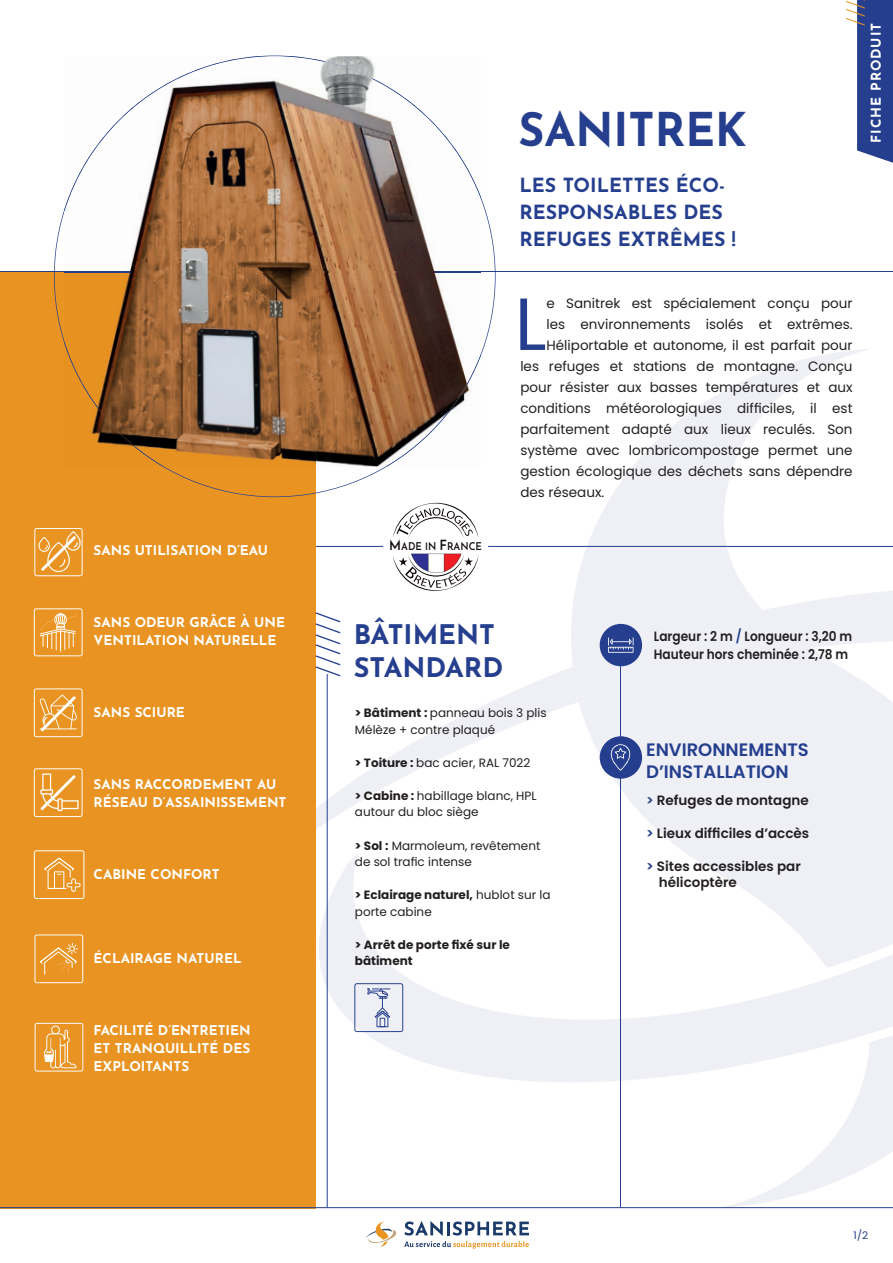
<style>
.page{position:relative;width:893px;height:1263px;background:#fff}
.page>*{position:absolute;margin:0;border:0;box-sizing:border-box;transform-origin:0 0}
.t1{font:73.8px "Poppins";color:#253f8e}
.t2{font:700 46.5px "Josefin Sans";color:#253f8e;scale:.96 1}
.t3{font:300 31.5px "Josefin Sans";color:#253f8e}
.t4{font:700 27px/33px "Josefin Sans";color:#253f8e}
.t5{font:300 24.15px "Josefin Sans";color:#e99422}
.t6{font:700 19.5px/27px "Josefin Sans";color:#253f8e}
.t7{font:600 18px/21.6px "Poppins";color:#253f8e}
.t8{font:13.5px "Poppins";color:#231f20}
.t9{font:700 13.5px/18px "Josefin Sans";color:#fff}
.t10{font:600 13.5px/16.5px "Poppins";color:#231f20}
.t11{font:600 13.5px/18px "Poppins";color:#231f20;scale:.9 1}
.t12{font:700 13.5px "Josefin Sans";letter-spacing:.07em;color:#fff}
.t13{font:12px/16.5px "Poppins";color:#231f20}
.t14{font:700 12px/16.5px "Poppins";color:#231f20}
.t15{font:600 10.65px "Josefin Sans";color:#110a0c;scale:.92 1}
.t16{font:10.5px "Poppins";color:#253f8e}
.s1{font-size:13.95px}
.s2{font-size:10.2px}
.s3{font-weight:700}
.s4{color:#253f8e}
</style>
<div class="page">
<div style="left:657px;top:829px;width:236px;height:125px;background:#efeff6"></div>
<svg style="left:555px;top:349px;width:317px;height:205px"></svg>
<svg style="left:319px;top:853px;width:540px;height:229px"></svg>
<svg style="left:721px;top:954px;width:172px;height:253px"></svg>
<div style="left:857px;top:0;width:36px;height:163px;background:#253f8e"></div>
<div style="left:0;top:272px;width:316px;height:937px;background:#e99422"></div>
<hr style="left:0;top:271px;width:893px;height:1px;background:#253f8e">
<hr style="left:316px;top:546px;width:577px;height:1px;background:#253f8e">
<svg style="left:54px;top:197px;width:442px;height:300px"></svg>
<img style="left:64px;top:108px;width:417px;height:203px">
<img style="left:316px;top:311px;width:165px;height:156px">
<img style="left:64px;top:272px;width:252px;height:195px">
<img style="left:64px;top:271px;width:417px;height:1px">
<img style="left:132px;top:56px;width:282px;height:52px">
<img style="left:87px;top:108px;width:46px;height:52px">
<img style="left:413px;top:105px;width:48px;height:52px">
<img style="left:64px;top:160px;width:24px;height:52px">
<img style="left:459px;top:157px;width:22px;height:42px">
<img style="left:64px;top:341px;width:53px;height:90px">
<img style="left:431px;top:354px;width:50px;height:79px">
<img style="left:117px;top:429px;width:47px;height:38px">
<img style="left:386px;top:431px;width:45px;height:36px">
<div style="left:383px;top:494px;width:105px;height:105px;background:#fff;border-radius:50%"></div>
<svg style="left:393px;top:503px;width:85px;height:35px"></svg>
<hr style="left:620px;top:627px;width:1px;height:580px;background:#253f8e">
<svg style="left:316px;top:554px;width:577px;height:275px"></svg>
<svg style="left:34px;top:850px;width:50px;height:49px"></svg>
<svg style="left:34px;top:608px;width:49px;height:48px"></svg>
<svg style="left:34px;top:528px;width:49px;height:48px"></svg>
<svg style="left:34px;top:934px;width:49px;height:49px"></svg>
<svg style="left:34px;top:688px;width:49px;height:49px"></svg>
<svg style="left:34px;top:768px;width:49px;height:49px"></svg>
<svg style="left:35px;top:1023px;width:48px;height:48px"></svg>
<hr style="left:0;top:1207px;width:893px;height:1px;background:#253f8e">
<svg style="left:366px;top:1221px;width:31px;height:26px"></svg>
<svg style="left:404px;top:1221px;width:124px;height:27px"></svg>
<hr style="left:327px;top:674px;width:1px;height:533px;background:#253f8e">
<svg style="left:354px;top:983px;width:49px;height:49px"></svg>
<p class="t9" style="left:94px;top:542px;width:176px">SANS UTILISATION D’EAU</p>
<p class="t9" style="left:94px;top:614px;width:193px">SANS ODEUR GRÂCE À UNE<br>VENTILATION NATURELLE</p>
<p class="t9" style="left:94px;top:704px;width:93px">SANS SCIURE</p>
<p class="t9" style="left:94px;top:775px;width:194px">SANS RACCORDEMENT AU<br>RÉSEAU D’ASSAINISSEMENT</p>
<p class="t9" style="left:94px;top:865px;width:127px">CABINE CONFORT</p>
<p class="t9" style="left:94px;top:949px;width:150px">ÉCLAIRAGE NATUREL</p>
<p class="t9" style="left:94px;top:1021px;width:158px;text-align:justify">FACILITÉ D’ENTRETIEN ET TRANQUILLITÉ DES EXPLOITANTS</p>
<p class="t15" style="left:389px;top:540px;width:102px"><span class="s1">M</span>ADE <span class="s2">I</span>N <span class="s1">F</span>RANCE</p>
<h2 class="t2" style="left:518px;top:103px;width:239px">SANITREK</h2>
<h3 class="t6" style="left:519px;top:172px;width:218px">LES TOILETTES ÉCO-<br>RESPONSABLES DES<br>REFUGES EXTRÊMES !</h3>
<h3 class="t5" style="left:842px;top:26px;width:27px;rotate:-90deg">///</h3>
<p class="t12" style="left:868px;top:143px;width:121px;rotate:-90deg">FICHE PRODUIT</p>
<h1 class="t1" style="left:515px;top:280px;width:33px">L</h1>
<p class="t8" style="left:546px;top:295px;width:308px">e Sanitrek est spécialement conçu pour</p>
<p class="t8" style="left:546px;top:316px;width:308px">les environnements isolés et extrêmes.</p>
<p class="t8" style="left:546px;top:337px;width:308px">Héliportable et autonome, il est parfait pour</p>
<p class="t8" style="left:520px;top:358px;width:334px">les refuges et stations de montagne. Conçu</p>
<p class="t8" style="left:520px;top:379px;width:334px">pour résister aux basses températures et aux</p>
<p class="t8" style="left:520px;top:400px;width:334px">conditions météorologiques difficiles, il est</p>
<p class="t8" style="left:520px;top:421px;width:334px">parfaitement adapté aux lieux reculés. Son</p>
<p class="t8" style="left:520px;top:442px;width:334px">système avec lombricompostage permet une</p>
<p class="t8" style="left:520px;top:463px;width:334px">gestion écologique des déchets sans dépendre</p>
<p class="t8" style="left:520px;top:484px;width:86px">des réseaux.</p>
<h3 class="t3" style="left:310px;top:677px;width:67px;rotate:-90deg">//////</h3>
<h3 class="t4" style="left:354px;top:619px;width:151px">BÂTIMENT<br>STANDARD</h3>
<p class="t13" style="left:355px;top:705px;width:193px"><span class="s3">&gt; Bâtiment :</span> panneau bois 3 plis<br>Mélèze + contre plaqué</p>
<p class="t13" style="left:355px;top:755px;width:177px"><span class="s3">&gt; Toiture :</span> bac acier, RAL 7022</p>
<p class="t13" style="left:355px;top:788px;width:183px"><span class="s3">&gt; Cabine :</span> habillage blanc, HPL autour du bloc siège</p>
<p class="t13" style="left:355px;top:837px;width:187px"><span class="s3">&gt; Sol :</span> Marmoleum, revêtement de sol trafic intense</p>
<p class="t13" style="left:355px;top:887px;width:197px"><span class="s3">&gt; Eclairage naturel,</span> hublot sur la porte cabine</p>
<p class="t14" style="left:355px;top:936px;width:157px">&gt; Arrêt de porte fixé sur le bâtiment</p>
<p class="t11" style="left:654px;top:628px;width:222px">Largeur : 2 m <span class="s4">/</span> Longueur : 3,20 m<br>Hauteur hors cheminée : 2,78 m</p>
<h3 class="t7" style="left:646px;top:739px;width:164px">ENVIRONNEMENTS<br>D’INSTALLATION</h3>
<p class="t10" style="left:646px;top:792px;width:164px"><span class="s4">&gt;</span> Refuges de montagne</p>
<p class="t10" style="left:646px;top:825px;width:165px"><span class="s4">&gt;</span> Lieux difficiles d’accès</p>
<p class="t10" style="left:659px;top:858px;width:143px;text-indent:-13px"><span class="s4">&gt;</span> Sites accessibles par hélicoptère</p>
<p class="t16" style="left:854px;top:1229px;width:16px">1/2</p>
</div>
